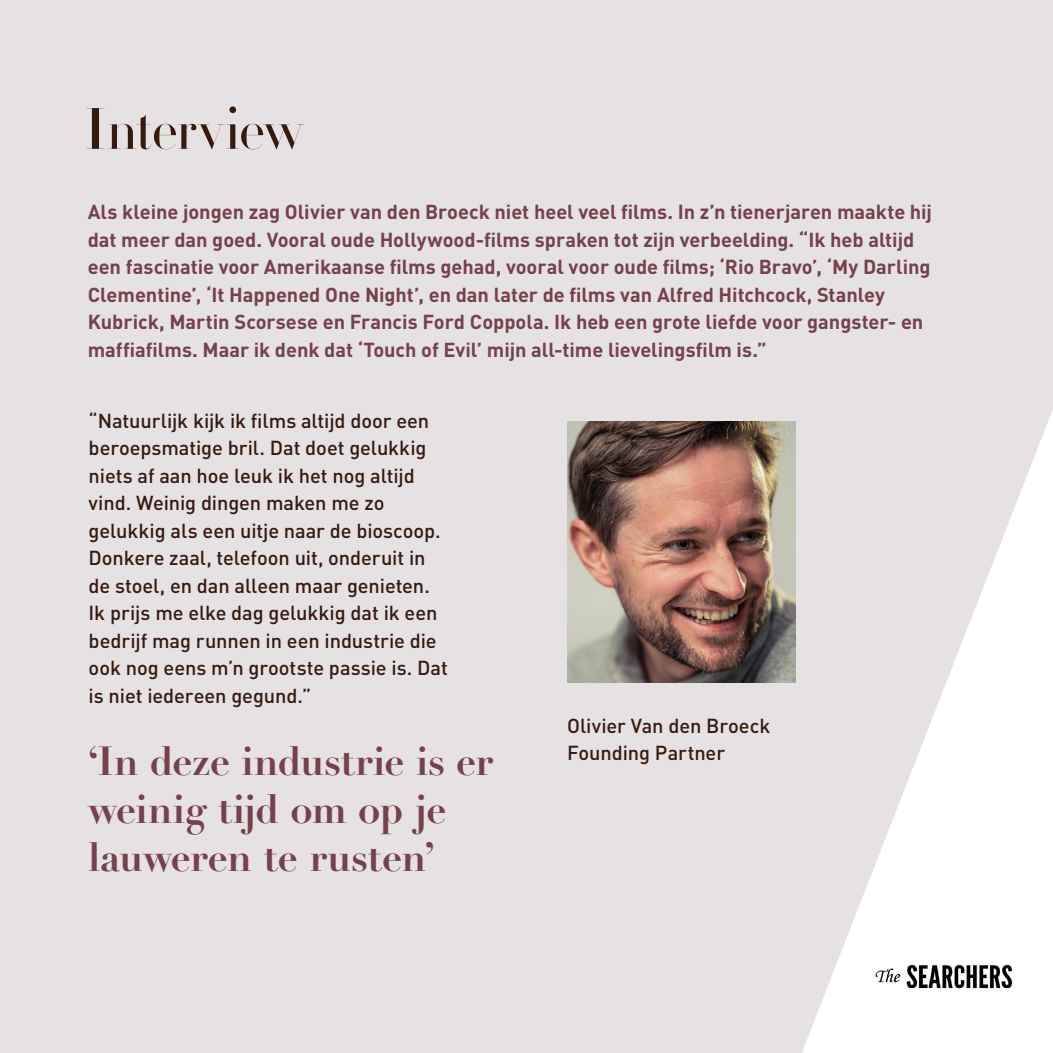
<style>
.page{position:relative;width:1053px;height:1053px;background:#fff}
.page>*{position:absolute;margin:0;border:0;box-sizing:border-box;transform-origin:0 0}
.t1{font:57.5px "Didot HTF M96 Medium";letter-spacing:-.015em;color:#361a0f}
.t2{font:700 40px/48px "Didot LT Std";letter-spacing:-.02em;color:#75424c}
.t3{font:700 20px/27.5px "DIN Pro";letter-spacing:-.005em;color:#75424c}
.t4{font:500 20px/27.5px "DIN Pro";letter-spacing:-.005em;color:#361a0f}
</style>
<div class="page">
<div style="left:0;top:0;width:1052px;height:1052px;background:#e6e1e3"></div>
<svg style="left:802px;top:412px;width:250px;height:640px"></svg>
<img style="left:567px;top:422px;width:228px;height:260px">
<img style="left:873px;top:958px;width:143px;height:35px">
<p class="t1" style="left:84px;top:94px;width:220px">Interview</p>
<p class="t3" style="left:88px;top:197px;width:845px">Als kleine jongen zag Olivier van den Broeck niet heel veel films. In z’n tienerjaren maakte hij dat meer dan goed. Vooral oude Hollywood-films spraken tot zijn verbeelding. “Ik heb altijd een fascinatie voor Amerikaanse films gehad, vooral voor oude films; ‘Rio Bravo’, ‘My Darling Clementine’, ‘It Happened One Night’, en dan later de films van Alfred Hitchcock, Stanley Kubrick, Martin Scorsese en Francis Ford Coppola. Ik heb een grote liefde voor gangster- en maffiafilms. Maar ik denk dat ‘Touch of Evil’ mijn all-time lievelingsfilm is.”</p>
<p class="t4" style="left:89px;top:406px;width:361px">“Natuurlijk kijk ik films altijd door een beroepsmatige bril. Dat doet gelukkig niets af aan hoe leuk ik het nog altijd vind. Weinig dingen maken me zo gelukkig als een uitje naar de bioscoop.<br>Donkere zaal, telefoon uit, onderuit in de stoel, en dan alleen maar genieten.<br>Ik prijs me elke dag gelukkig dat ik een bedrijf mag runnen in een industrie die ook nog eens m’n grootste passie is. Dat is niet iedereen gegund.”</p>
<p class="t2" style="left:88px;top:737px;width:406px">‘In deze industrie is er weinig tijd om op je lauweren te rusten’</p>
<p class="t4" style="left:567px;top:710px;width:204px">Olivier Van den Broeck</p>
<p class="t4" style="left:567px;top:738px;width:159px">Founding Partner</p>
</div>
